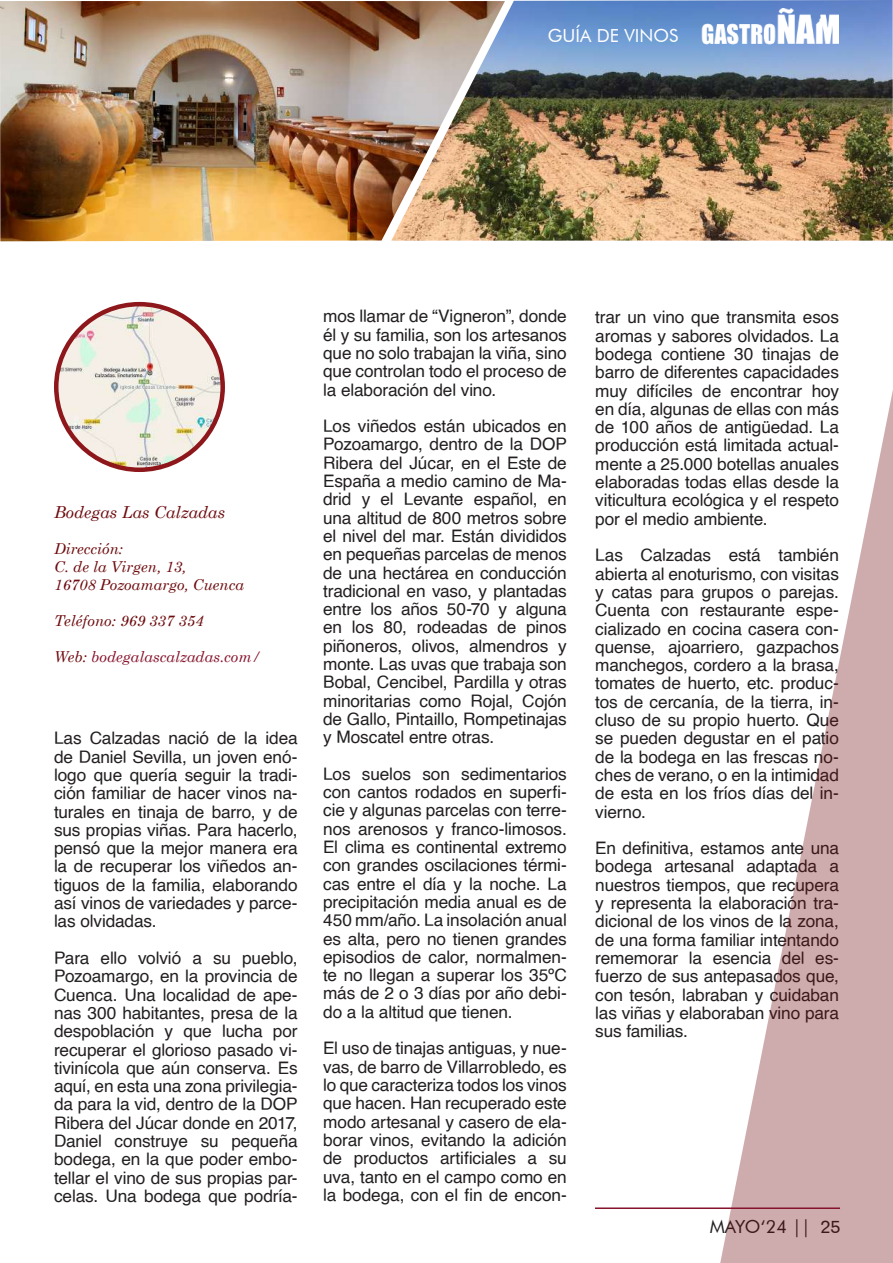
<style>
.page{position:relative;width:893px;height:1263px;background:#fff}
.page>*{position:absolute;margin:0;border:0;box-sizing:border-box;transform-origin:0 0}
.t1{font:18px "Futura BT";letter-spacing:-.02em;color:#231f20}
.t2{font:18px "Futura BT";color:#fff}
.t3{font:17.25px/18.3px "Helvetica";letter-spacing:-.01em;color:#231f20;text-align:justify}
.t4{font:italic 16.5px "Century Schoolbook";color:#6e0b0e}
.t5{font:italic 15px/18px "Century Schoolbook";color:#6e0b0e}
.t6{font:italic 15px "Century Schoolbook";color:#87132c}
.s1{color:#6e0b0e}
.s2{font-family:"Folio BT"}
</style>
<div class="page">
<img style="left:56px;top:304px;width:167px;height:166px;border-radius:83px">
<div style="left:54px;top:302px;width:171px;height:170px;border:4px solid #8d171a;border-radius:50%"></div>
<img style="left:505px;top:0;width:388px;height:241px">
<img style="left:0;top:1px;width:505px;height:240px">
<img style="left:701px;top:8px;width:138px;height:40px">
<svg style="left:720px;top:390px;width:173px;height:873px"></svg>
<hr style="left:595px;top:1207px;width:245px;height:2px;background:#87132c">
<p class="t2" style="left:548px;top:25px;width:132px">GUÍA DE VINOS</p>
<p class="t4" style="left:54px;top:500px;width:173px">Bodegas Las Calzadas</p>
<p class="t5" style="left:54px;top:539px;width:192px">Dirección:<br>C. de la Virgen, 13,<br>16708 Pozoamargo, Cuenca</p>
<p class="t5" style="left:54px;top:611px;width:151px">Teléfono: 969 337 354</p>
<p class="t6" style="left:54px;top:645px;width:208px"><span class="s1">Web:</span> bodegalascalzadas.com/</p>
<p class="t3" style="left:54px;top:730px;width:245px">Las Calzadas nació de la idea de Daniel Sevilla, un joven enó&shy;logo que quería seguir la tradi&shy;ción familiar de hacer vinos na&shy;turales en tinaja de barro, y de sus propias viñas. Para hacerlo, pensó que la mejor manera era la de recuperar los viñedos an&shy;tiguos de la familia, elaborando así vinos de variedades y parce&shy;las olvidadas.</p>
<p class="t3" style="left:54px;top:949px;width:245px">Para ello volvió a su pueblo, Pozoamargo, en la provincia de Cuenca. Una localidad de ape&shy;nas 300 habitantes, presa de la despoblación y que lucha por recuperar el glorioso pasado vi&shy;tivinícola que aún conserva. Es aquí, en esta una zona privilegia&shy;da para la vid, dentro de la DOP Ribera del Júcar donde en 2017, Daniel construye su pequeña bodega, en la que poder embo&shy;tellar el vino de sus propias par&shy;celas. Una bodega que podría-</p>
<p class="t3" style="left:323px;top:308px;width:245px">mos llamar de “Vigneron”, donde él y su familia, son los artesanos que no solo trabajan la viña, sino que controlan todo el proceso de la elaboración del vino.</p>
<p class="t3" style="left:323px;top:417px;width:245px">Los viñedos están ubicados en Pozoamargo, dentro de la DOP Ribera del Júcar, en el Este de España a medio camino de Ma&shy;drid y el Levante español, en una altitud de 800 metros sobre el nivel del mar. Están divididos en pequeñas parcelas de menos de una hectárea en conducción tradicional en vaso, y plantadas entre los años 50-70 y alguna en los 80, rodeadas de pinos piñoneros, olivos, almendros y monte. Las uvas que trabaja son Bobal, Cencibel, Pardilla y otras minoritarias como Rojal, Cojón de Gallo, Pintaillo, Rompetinajas y Moscatel entre otras.</p>
<p class="t3" style="left:323px;top:765px;width:245px">Los suelos son sedimentarios con cantos rodados en superfi&shy;cie y algunas parcelas con terre&shy;nos arenosos y franco-limosos.<br>El clima es continental extremo con grandes oscilaciones térmi&shy;cas entre el día y la noche. La precipitación media anual es de 450 mm/año. La insolación anual es alta, pero no tienen grandes episodios de calor, normalmen&shy;te no llegan a superar los 35ºC más de 2 o 3 días por año debi&shy;do a la altitud que tienen.</p>
<p class="t3" style="left:323px;top:1040px;width:245px">El uso de tinajas antiguas, y nue&shy;vas, de barro de Villarrobledo, es lo que caracteriza todos los vinos que hacen. Han recuperado este modo artesanal y casero de ela&shy;borar vinos, evitando la adición de productos artificiales a su uva, tanto en el campo como en la bodega, con el fin de encon-</p>
<p class="t3" style="left:595px;top:309px;width:245px">trar un vino que transmita esos aromas y sabores olvidados. La bodega contiene 30 tinajas de barro de diferentes capacidades muy difíciles de encontrar hoy en día, algunas de ellas con más de 100 años de antigüedad. La producción está limitada actual&shy;mente a 25.000 botellas anuales elaboradas todas ellas desde la viticultura ecológica y el respeto por el medio ambiente.</p>
<p class="t3" style="left:595px;top:547px;width:245px">Las Calzadas está también abierta al enoturismo, con visitas y catas para grupos o parejas.<br>Cuenta con restaurante espe&shy;cializado en cocina casera con&shy;quense, ajoarriero, gazpachos manchegos, cordero a la brasa, tomates de huerto, etc. produc&shy;tos de cercanía, de la tierra, in&shy;cluso de su propio huerto. Que se pueden degustar en el patio de la bodega en las frescas no&shy;ches de verano, o en la intimidad de esta en los fríos días del in&shy;vierno.</p>
<p class="t3" style="left:595px;top:839px;width:245px">En definitiva, estamos ante una bodega artesanal adaptada a nuestros tiempos, que recupera y representa la elaboración tra&shy;dicional de los vinos de la zona, de una forma familiar intentando rememorar la esencia del es&shy;fuerzo de sus antepasados que, con tesón, labraban y cuidaban las viñas y elaboraban vino para sus familias.</p>
<p class="t1" style="left:710px;top:1215px;width:132px">MAYO‘24 || <span class="s2">25</span></p>
</div>
